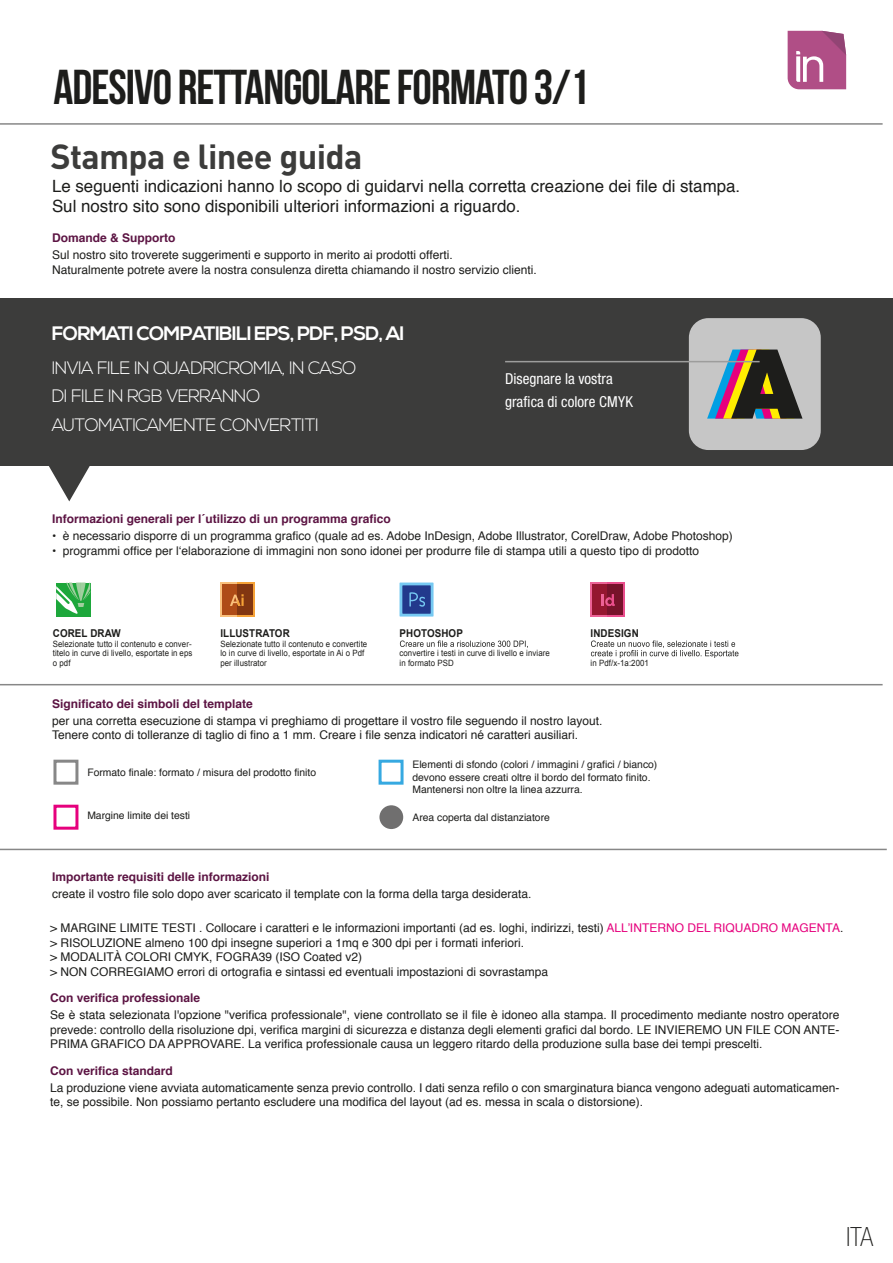
<style>
.page{position:relative;width:893px;height:1263px;background:#fff}
.page>*{position:absolute;margin:0;border:0;box-sizing:border-box;transform-origin:0 0}
.t1{font:48.9px "Bebas Neue";letter-spacing:-.02em;color:#1d1d1b}
.t2{font:700 34.35px "DIN";letter-spacing:-.02em;color:#3c3c3b}
.t3{font:100 condensed 26.55px "Helvetica Neue LT Std";color:#1d1d1b}
.t4{font:700 19.5px "Nexa";letter-spacing:-.04em;color:#fff}
.t5{font:300 18px/28px "Nexa";letter-spacing:-.04em;color:#fff}
.t6{font:16.95px/20.2px "Helvetica";color:#1d1d1b}
.t7{font:condensed 15.15px/23px "Helvetica Neue LT Std";letter-spacing:.005em;color:#fff}
.t8{font:12px/14.4px "Helvetica";color:#1d1d1b}
.t9{font:700 12px "Helvetica";color:#5c1443}
.t10{font:700 10.8px "Arial";letter-spacing:.01em;color:#1d1d1b;scale:.91 1}
.t11{font:10.35px/12.5px "Helvetica";color:#1d1d1b}
.t12{font:8.7px/9.4px "Arial";letter-spacing:.01em;color:#1d1d1b;scale:.91 1}
.s1{color:#e6007d}
</style>
<div class="page">
<div style="left:0;top:299px;width:893px;height:167px;background:#3c3c3b"></div>
<svg style="left:400px;top:640px;width:128px;height:8px"></svg>
<svg style="left:591px;top:640px;width:147px;height:18px"></svg>
<hr style="left:0;top:849px;width:887px;height:1px;background:#878787">
<hr style="left:0;top:684px;width:883px;height:1px;background:#878787">
<div style="left:53px;top:760px;width:25px;height:25px;border:3px solid #878787"></div>
<div style="left:53px;top:805px;width:25px;height:25px;border:3px solid #e6007d"></div>
<div style="left:379px;top:805px;width:24px;height:24px;background:#706f6f;border-radius:50%"></div>
<div style="left:379px;top:760px;width:25px;height:25px;border:3px solid #36a9e1"></div>
<hr style="left:0;top:123px;width:883px;height:2px;background:#878787">
<svg style="left:49px;top:466px;width:41px;height:35px"></svg>
<svg style="left:788px;top:31px;width:58px;height:58px;background:#b76393"></svg>
<svg style="left:56px;top:582px;width:34px;height:34px"></svg>
<div style="left:399px;top:582px;width:35px;height:34px;background:#76c9f2"></div>
<div style="left:402px;top:585px;width:29px;height:29px;background:#22398c"></div>
<svg style="left:409px;top:592px;width:16px;height:15px"></svg>
<svg style="left:220px;top:582px;width:17px;height:34px"></svg>
<svg style="left:237px;top:582px;width:17px;height:34px"></svg>
<div style="left:222px;top:584px;width:30px;height:30px;background:#af4c17"></div>
<div style="left:237px;top:584px;width:15px;height:30px;background:#823611"></div>
<svg style="left:230px;top:594px;width:14px;height:12px"></svg>
<svg style="left:591px;top:582px;width:17px;height:34px"></svg>
<svg style="left:608px;top:582px;width:17px;height:34px"></svg>
<div style="left:593px;top:584px;width:30px;height:30px;background:#951730"></div>
<div style="left:608px;top:584px;width:15px;height:30px;background:#77132b"></div>
<svg style="left:601px;top:594px;width:13px;height:12px"></svg>
<div style="left:689px;top:318px;width:132px;height:132px;background:#c6c6c6;border-radius:19px"></div>
<svg style="left:707px;top:350px;width:95px;height:69px"></svg>
<hr style="left:505px;top:361px;width:255px;height:1px;background:#9d9d9c">
<h1 class="t1" style="left:54px;top:60px;width:537px">ADESIVO RETTANGOLARE FORMATO 3/1</h1>
<h2 class="t2" style="left:51px;top:134px;width:313px">Stampa e linee guida</h2>
<h3 class="t6" style="left:52px;top:176px;width:690px">Le seguenti indicazioni hanno lo scopo di guidarvi nella corretta creazione dei file di stampa.<br>Sul nostro sito sono disponibili ulteriori informazioni a riguardo.</h3>
<p class="t9" style="left:52px;top:228px;width:125px">Domande &amp; Supporto</p>
<p class="t8" style="left:52px;top:248px;width:486px">Sul nostro sito troverete suggerimenti e supporto in merito ai prodotti offerti.<br>Naturalmente potrete avere la nostra consulenza diretta chiamando il nostro servizio clienti.</p>
<h3 class="t4" style="left:52px;top:322px;width:354px">FORMATI COMPATIBILI EPS, PDF, PSD, AI</h3>
<h3 class="t5" style="left:52px;top:355px;width:306px">INVIA FILE IN QUADRICROMIA, IN CASO<br>DI FILE IN RGB VERRANNO<br>AUTOMATICAMENTE CONVERTITI</h3>
<p class="t7" style="left:505px;top:367px;width:130px">Disegnare la vostra grafica di colore CMYK</p>
<p class="t9" style="left:52px;top:509px;width:340px">Informazioni generali per l´utilizzo di un programma grafico</p>
<p class="t8" style="left:52px;top:529px;width:682px">• è necessario disporre di un programma grafico (quale ad es. Adobe InDesign, Adobe Illustrator, CorelDraw, Adobe Photoshop)</p>
<p class="t8" style="left:52px;top:544px;width:648px">• programmi office per l‘elaborazione di immagini non sono idonei per produrre file di stampa utili a questo tipo di prodotto</p>
<p class="t10" style="left:53px;top:626px;width:76px">COREL DRAW</p>
<p class="t12" style="left:53px;top:639px;width:155px;text-align:justify">Selezionate tutto il contenuto e conver&shy;titelo in curve di livello, esportate in eps o pdf</p>
<p class="t10" style="left:220px;top:626px;width:78px">ILLUSTRATOR</p>
<p class="t12" style="left:220px;top:639px;width:163px">Selezionate tutto il contenuto e convertite lo in curve di livello, esportate in Ai o Pdf per illustrator</p>
<p class="t10" style="left:399px;top:626px;width:71px">PHOTOSHOP</p>
<p class="t12" style="left:399px;top:648px;width:167px">convertire i testi in curve di livello e inviare in formato PSD</p>
<p class="t10" style="left:591px;top:626px;width:54px">INDESIGN</p>
<p class="t12" style="left:591px;top:658px;width:66px">in Pdf/x-1a:2001</p>
<p class="t9" style="left:52px;top:694px;width:202px">Significato dei simboli del template</p>
<p class="t8" style="left:52px;top:714px;width:552px">per una corretta esecuzione di stampa vi preghiamo di progettare il vostro file seguendo il nostro layout.<br>Tenere conto di tolleranze di taglio di fino a 1 mm. Creare i file senza indicatori né caratteri ausiliari.</p>
<p class="t11" style="left:87px;top:766px;width:230px">Formato finale: formato / misura del prodotto finito</p>
<p class="t11" style="left:87px;top:809px;width:104px">Margine limite dei testi</p>
<p class="t11" style="left:412px;top:759px;width:246px">Elementi di sfondo (colori / immagini / grafici / bianco) devono essere creati oltre il bordo del formato finito.<br>Mantenersi non oltre la linea azzurra.</p>
<p class="t11" style="left:412px;top:811px;width:139px">Area coperta dal distanziatore</p>
<p class="t9" style="left:52px;top:867px;width:219px">Importante requisiti delle informazioni</p>
<p class="t8" style="left:52px;top:887px;width:481px">create il vostro file solo dopo aver scaricato il template con la forma della targa desiderata.</p>
<p class="t8" style="left:50px;top:921px;width:795px">&gt; MARGINE LIMITE TESTI . Collocare i caratteri e le informazioni importanti (ad es. loghi, indirizzi, testi) <span class="s1">ALL’INTERNO DEL RIQUADRO MAGENTA</span>. &gt; RISOLUZIONE almeno 100 dpi insegne superiori a 1mq e 300 dpi per i formati inferiori.<br>&gt; MODALITÀ COLORI CMYK, FOGRA39 (ISO Coated v2)<br>&gt; NON CORREGIAMO errori di ortografia e sintassi ed eventuali impostazioni di sovrastampa</p>
<p class="t9" style="left:50px;top:988px;width:152px">Con verifica professionale</p>
<p class="t8" style="left:50px;top:1008px;width:790px;text-align:justify">Se è stata selezionata l'opzione "verifica professionale", viene controllato se il file è idoneo alla stampa. Il procedimento mediante nostro operatore prevede: controllo della risoluzione dpi, verifica margini di sicurezza e distanza degli elementi grafici dal bordo. LE INVIEREMO UN FILE CON ANTE-PRIMA GRAFICO DA APPROVARE. La verifica professionale causa un leggero ritardo della produzione sulla base dei tempi prescelti.</p>
<p class="t9" style="left:50px;top:1060px;width:124px">Con verifica standard</p>
<p class="t8" style="left:50px;top:1081px;width:790px">La produzione viene avviata automaticamente senza previo controllo. I dati senza refilo o con smarginatura bianca vengono adeguati automaticamen&shy;te, se possibile. Non possiamo pertanto escludere una modifica del layout (ad es. messa in scala o distorsione).</p>
<h3 class="t3" style="left:846px;top:1222px;width:28px">ITA</h3>
</div>
